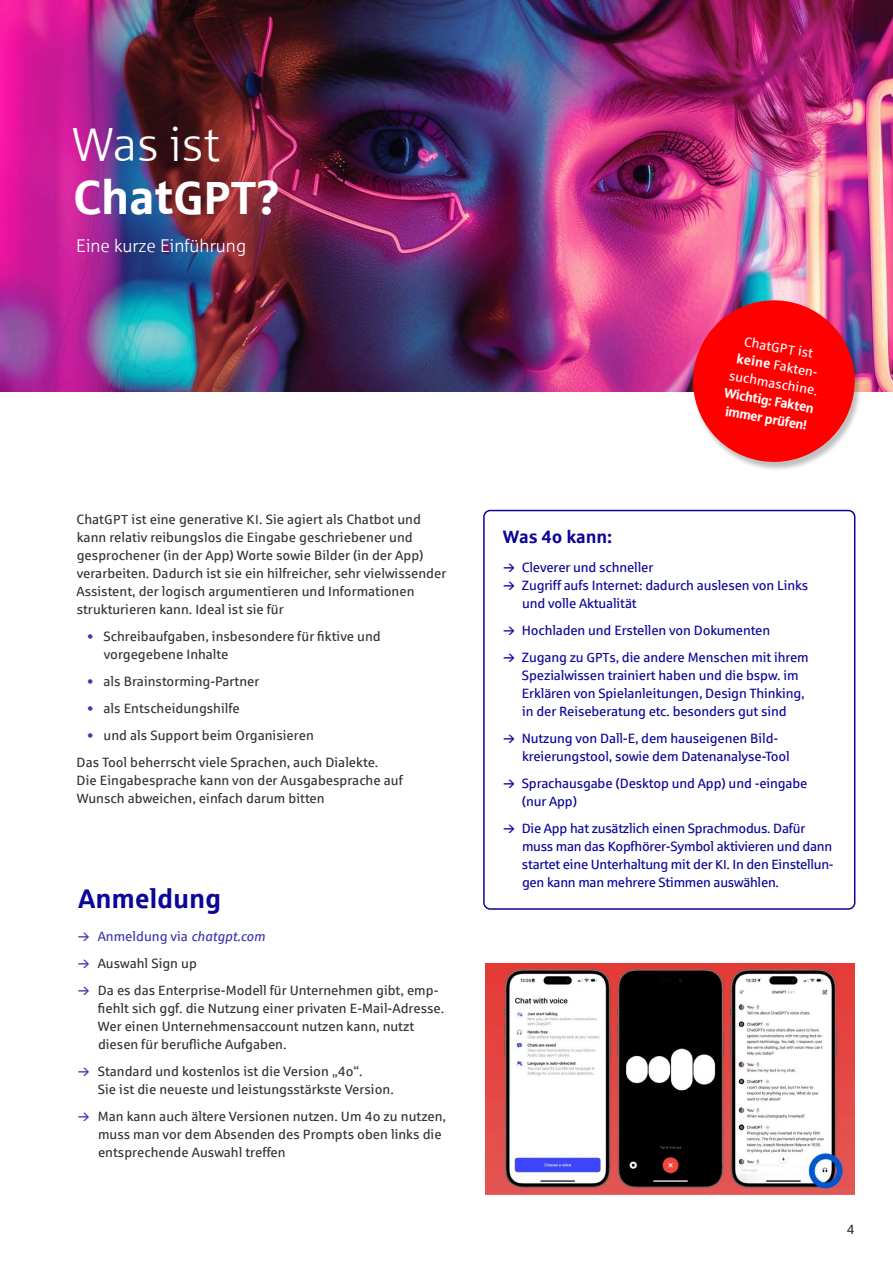
<style>
.page{position:relative;width:893px;height:1263px;background:#fff}
.page>*{position:absolute;margin:0;border:0;box-sizing:border-box;transform-origin:0 0}
.t1{font:700 48px "Sparkasse Rg";color:#fff}
.t2{font:48px "Sparkasse Lt";color:#fff}
.t3{font:700 27px "Sparkasse Rg";letter-spacing:-.01em;color:#0d0599}
.t4{font:18px "Sparkasse Lt";color:#fff}
.t5{font:700 18px "Sparkasse Rg";letter-spacing:-.01em;color:#0d0599}
.t6{font:13.5px/18px "Sparkasse Rg";color:#333}
.t7{font:13.5px/18px "Sparkasse Rg";letter-spacing:-.01em;color:#0d0599}
.t8{font:13.5px/18px "Sparkasse Rg";color:#fff;text-align:center}
.t9{font:13.5px/18px "Sparkasse Head";color:#fff;text-align:center}
.s1{font-size:46.5px}
.s2{font-size:13.05px}
.s3{color:#3d37ad}
.s4{font-style:italic;color:#3d37ad}
.s5{font-weight:700}
</style>
<div class="page">
<img style="left:0;top:0;width:893px;height:391px">
<div style="left:483px;top:510px;width:372px;height:400px;border:2px solid #0d0599;border-radius:6px"></div>
<img style="left:485px;top:963px;width:370px;height:231px">
<div style="left:692px;top:301px;width:170px;height:171px;background:#fff"></div>
<svg style="left:687px;top:294px;width:174px;height:174px;background:#f1353f"></svg>
<h1 class="t2" style="left:73px;top:116px;width:149px">Was ist</h1>
<h1 class="t1" style="left:73px;top:166px;width:210px">Chat<span class="s1">GPT</span>?</h1>
<h3 class="t4" style="left:76px;top:235px;width:171px">Eine kurze Einführung</h3>
<p class="t6" style="left:77px;top:510px;width:371px">Chat<span class="s2">GPT</span> ist eine generative <span class="s2">KI</span>. Sie agiert als Chatbot und kann relativ reibungslos die Eingabe geschriebener und gesprochener (in der App) Worte sowie Bilder (in der App) verarbeiten. Dadurch ist sie ein hilfreicher, sehr vielwissender Assistent, der logisch argumentieren und Informationen strukturieren kann. Ideal ist sie für</p>
<p class="t6" style="left:104px;top:626px;width:279px;text-indent:-16px"><span class="s3">•</span> Schreibaufgaben, insbesondere für fiktive und vorgegebene Inhalte</p>
<p class="t6" style="left:88px;top:671px;width:173px"><span class="s3">•</span> als Brainstorming-Partner</p>
<p class="t6" style="left:88px;top:698px;width:154px"><span class="s3">•</span> als Entscheidungshilfe</p>
<p class="t6" style="left:77px;top:721px;width:303px;line-height:27px;text-indent:11px"><span class="s3">•</span> und als Support beim Organisieren<br>Das Tool beherrscht viele Sprachen, auch Dialekte.</p>
<p class="t6" style="left:77px;top:770px;width:328px">Die Eingabesprache kann von der Ausgabesprache auf<br>Wunsch abweichen, einfach darum bitten</p>
<h2 class="t3" style="left:78px;top:882px;width:144px">Anmeldung</h2>
<p class="t6" style="left:98px;top:922px;width:342px;line-height:27px"><span class="s3">Anmeldung via</span> <span class="s4">chatgpt.com<br></span>Auswahl Sign up<br>Da es das Enterprise-Modell für Unternehmen gibt, emp-</p>
<p class="t6" style="left:98px;top:999px;width:348px">fiehlt sich ggf. die Nutzung einer privaten E-Mail-Adresse.<br>Wer einen Unternehmensaccount nutzen kann, nutzt diesen für berufliche Aufgaben.</p>
<p class="t6" style="left:98px;top:1062px;width:297px">Standard und kostenlos ist die Version „4o“.<br>Sie ist die neueste und leistungsstärkste Version.</p>
<p class="t6" style="left:98px;top:1107px;width:350px">Man kann auch ältere Versionen nutzen. Um 4o zu nutzen, muss man vor dem Absenden des Prompts oben links die entsprechende Auswahl treffen</p>
<p class="t8" style="left:737px;top:330px;width:91px;rotate:10deg">Chat<span class="s2">GPT</span> ist <span class="s5">keine</span> Fakten&shy;suchmaschine.</p>
<p class="t9" style="left:726px;top:383px;width:92px;rotate:10deg">Wichtig: Fakten immer prüfen!</p>
<h3 class="t5" style="left:503px;top:525px;width:111px">Was 4o kann:</h3>
<p class="t7" style="left:522px;top:558px;width:288px">Cleverer und schneller<br>Zugriff aufs Internet: dadurch auslesen von Links und volle Aktualität</p>
<p class="t7" style="left:522px;top:616px;width:288px;line-height:27px">Hochladen und Erstellen von Dokumenten<br>Zugang zu <span class="s2">GPT</span>s, die andere Menschen mit ihrem</p>
<p class="t7" style="left:522px;top:666px;width:284px">Spezialwissen trainiert haben und die bspw. im<br>Erklären von Spielanleitungen, Design Thinking, in der Reiseberatung etc. besonders gut sind</p>
<p class="t7" style="left:522px;top:729px;width:269px">Nutzung von Dall-E, dem hauseigenen Bild&shy;kreierungstool, sowie dem Datenanalyse-Tool</p>
<p class="t7" style="left:522px;top:774px;width:287px">Sprachausgabe (Desktop und App) und -eingabe (nur App)</p>
<p class="t7" style="left:522px;top:819px;width:314px">Die App hat zusätzlich einen Sprachmodus. Dafür muss man das Kopfhörer-Symbol aktivieren und dann startet eine Unterhaltung mit der <span class="s2">KI</span>. In den Einstellun&shy;gen kann man mehrere Stimmen auswählen.</p>
<p class="t6" style="left:847px;top:1219px;width:9px">4</p>
</div>
